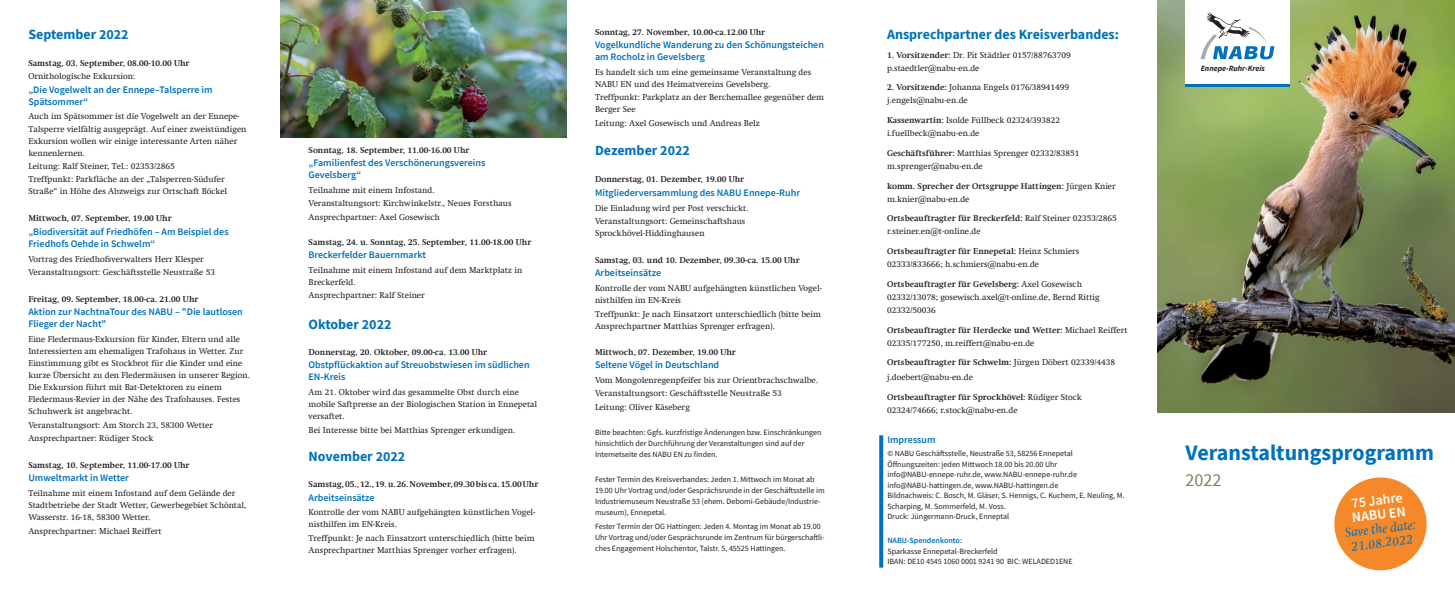
<style>
.page{position:relative;width:1455px;height:596px;background:#fff}
.page>*{position:absolute;margin:0;border:0;box-sizing:border-box;transform-origin:0 0}
.t1{font:700 22px "Source Sans Pro";color:#0072bc}
.t2{font:18px "Source Sans Pro";color:#827f64}
.t3{font:700 14px "Source Sans Pro";color:#0072bc}
.t4{font:600 14px/14px "Source Sans Pro";color:#fff}
.t5{font:italic 13px/14px "Swift Com";color:#0072bc;text-align:center}
.t6{font:600 10px/12px "Source Sans Pro";color:#0072bc}
.t7{font:8.6px/12px "Swift Com";color:#231f20}
.t8{font:700 8.6px/13px "Swift Com";color:#231f20}
.t9{font:8px/11px "Source Sans Pro";color:#231f20}
.t10{font:600 8px "Source Sans Pro";color:#0072bc}
.t11{font:italic 700 8px "Source Sans Pro";color:#231f20}
.s1{font-weight:700}
.s2{font-weight:400}
</style>
<div class="page">
<img style="left:1157px;top:0;width:297px;height:412px">
<div style="left:1185px;top:0;width:104px;height:87px;background:#fff"></div>
<svg style="left:1200px;top:13px;width:74px;height:46px"></svg>
<hr style="left:1185px;top:84px;width:104px;height:3px;background:#0072bc">
<img style="left:280px;top:0;width:286px;height:137px">
<svg style="left:879px;top:435px;width:4px;height:132px"></svg>
<svg style="left:1334px;top:477px;width:93px;height:94px"></svg>
<h3 class="t3" style="left:28px;top:25px;width:102px">September 2022</h3>
<p class="t8" style="left:28px;top:56px;width:163px">Samstag, 03. September, 08.00-10.00 Uhr</p>
<p class="t7" style="left:28px;top:70px;width:108px">Ornithologische Exkursion:</p>
<p class="t6" style="left:28px;top:83px;width:186px">„Die Vogelwelt an der Ennepe–Talsperre im<br>Spätsommer“</p>
<p class="t7" style="left:28px;top:110px;width:220px">Auch im Spätsommer ist die Vogelwelt an der Ennepe-Talsperre vielfältig ausgeprägt. Auf einer zweistündigen Exkursion wollen wir einige interessante Arten näher kennenlernen.</p>
<p class="t7" style="left:28px;top:159px;width:198px;line-height:13.4px">Leitung: Ralf Steiner, Tel.: 02353/2865<br>Treffpunkt: Parkfläche an der „Talsperren-Südufer</p>
<p class="t7" style="left:28px;top:185px;width:200px">Straße“ in Höhe des Abzweigs zur Ortschaft Böckel</p>
<p class="t8" style="left:28px;top:212px;width:145px">Mittwoch, 07. September, 19.00 Uhr</p>
<p class="t6" style="left:28px;top:225px;width:202px">„Biodiversität auf Friedhöfen – Am Beispiel des<br>Friedhofs Oehde in Schwelm“</p>
<p class="t7" style="left:28px;top:252px;width:188px;line-height:13.4px">Vortrag des Friedhofsverwalters Herr Klesper<br>Veranstaltungsort: Geschäftsstelle Neustraße 53</p>
<p class="t8" style="left:28px;top:292px;width:172px">Freitag, 09. September, 18.00-ca. 21.00 Uhr</p>
<p class="t6" style="left:28px;top:306px;width:216px">Aktion zur NachtnaTour des NABU – "Die lautlosen<br>Flieger der Nacht"</p>
<p class="t7" style="left:28px;top:333px;width:223px">Eine Fledermaus-Exkursion für Kinder, Eltern und alle Interessierten am ehemaligen Trafohaus in Wetter. Zur Einstimmung gibt es Stockbrot für die Kinder und eine kurze Übersicht zu den Fledermäusen in unserer Region.<br>Die Exkursion führt mit Bat-Detektoren zu einem Fledermaus-Revier in der Nähe des Trafohauses. Festes Schuhwerk ist angebracht.</p>
<p class="t7" style="left:28px;top:418px;width:186px;line-height:13.4px">Veranstaltungsort: Am Storch 23, 58300 Wetter<br>Ansprechpartner: Rüdiger Stock</p>
<p class="t8" style="left:28px;top:458px;width:163px">Samstag, 10. September, 11.00-17.00 Uhr</p>
<p class="t6" style="left:28px;top:471px;width:102px">Umweltmarkt in Wetter</p>
<p class="t7" style="left:28px;top:487px;width:220px">Teilnahme mit einem Infostand auf dem Gelände der<br>Stadtbetriebe der Stadt Wetter, Gewerbegebiet Schöntal,<br>Wasserstr. 16-18, 58300 Wetter.</p>
<p class="t7" style="left:28px;top:524px;width:135px">Ansprechpartner: Michael Reiffert</p>
<p class="t8" style="left:308px;top:143px;width:162px">Sonntag, 18. September, 11.00-16.00 Uhr</p>
<p class="t6" style="left:308px;top:156px;width:178px">„Familienfest des Verschönerungsvereins<br>Gevelsberg“</p>
<p class="t7" style="left:308px;top:183px;width:204px;line-height:13.4px">Teilnahme mit einem Infostand.<br>Veranstaltungsort: Kirchwinkelstr., Neues Forsthaus<br>Ansprechpartner: Axel Gosewisch</p>
<p class="t8" style="left:308px;top:235px;width:224px">Samstag, 24. u. Sonntag, 25. September, 11.00-18.00 Uhr</p>
<p class="t6" style="left:308px;top:248px;width:119px">Breckerfelder Bauernmarkt</p>
<p class="t7" style="left:308px;top:264px;width:215px">Teilnahme mit einem Infostand auf dem Marktplatz in<br>Breckerfeld.</p>
<p class="t7" style="left:308px;top:289px;width:118px">Ansprechpartner: Ralf Steiner</p>
<h3 class="t3" style="left:308px;top:314px;width:84px">Oktober 2022</h3>
<p class="t8" style="left:308px;top:345px;width:180px">Donnerstag, 20. Oktober, 09.00-ca. 13.00 Uhr</p>
<p class="t6" style="left:308px;top:358px;width:222px">Obstpflückaktion auf Streuobstwiesen im südlichen<br>EN-Kreis</p>
<p class="t7" style="left:308px;top:386px;width:230px">Am 21. Oktober wird das gesammelte Obst durch eine mobile Saftpresse an der Biologischen Station in Ennepetal versaftet.</p>
<p class="t7" style="left:308px;top:423px;width:208px">Bei Interesse bitte bei Matthias Sprenger erkundigen.</p>
<h3 class="t3" style="left:308px;top:447px;width:98px">November 2022</h3>
<p class="t8" style="left:308px;top:477px;width:231px">Samstag, 05., 12., 19. u. 26. November, 09.30 bis ca. 15.00 Uhr</p>
<p class="t6" style="left:308px;top:491px;width:68px">Arbeitseinsätze</p>
<p class="t7" style="left:308px;top:506px;width:228px">Kontrolle der vom NABU aufgehängten künstlichen Vogel&shy;nisthilfen im EN-Kreis.</p>
<p class="t7" style="left:308px;top:531px;width:227px">Treffpunkt: Je nach Einsatzort unterschiedlich (bitte beim<br>Ansprechpartner Matthias Sprenger vorher erfragen).</p>
<p class="t8" style="left:595px;top:25px;width:172px">Sonntag, 27. November, 10.00-ca.12.00 Uhr</p>
<p class="t6" style="left:595px;top:39px;width:230px">Vogelkundliche Wanderung zu den Schönungsteichen am Rocholz in Gevelsberg</p>
<p class="t7" style="left:595px;top:66px;width:218px">Es handelt sich um eine gemeinsame Veranstaltung des<br>NABU EN und des Heimatvereins Gevelsberg.</p>
<p class="t7" style="left:595px;top:91px;width:230px">Treffpunkt: Parkplatz an der Berchemallee gegenüber dem<br>Berger See</p>
<p class="t7" style="left:595px;top:117px;width:167px">Leitung: Axel Gosewisch und Andreas Belz</p>
<h3 class="t3" style="left:595px;top:141px;width:96px">Dezember 2022</h3>
<p class="t8" style="left:595px;top:173px;width:151px">Donnerstag, 01. Dezember, 19.00 Uhr</p>
<p class="t6" style="left:595px;top:186px;width:206px">Mitgliederversammlung des NABU Ennepe-Ruhr</p>
<p class="t7" style="left:595px;top:201px;width:155px;line-height:13.4px">Die Einladung wird per Post verschickt.<br>Veranstaltungsort: Gemeinschaftshaus</p>
<p class="t7" style="left:595px;top:227px;width:111px">Sprockhövel-Hiddinghausen</p>
<p class="t8" style="left:595px;top:253px;width:206px">Samstag, 03. und 10. Dezember, 09.30-ca. 15.00 Uhr</p>
<p class="t6" style="left:595px;top:267px;width:68px">Arbeitseinsätze</p>
<p class="t7" style="left:595px;top:282px;width:228px">Kontrolle der vom NABU aufgehängten künstlichen Vogel&shy;nisthilfen im EN-Kreis</p>
<p class="t7" style="left:595px;top:307px;width:227px">Treffpunkt: Je nach Einsatzort unterschiedlich (bitte beim<br>Ansprechpartner Matthias Sprenger erfragen).</p>
<p class="t8" style="left:595px;top:345px;width:142px">Mittwoch, 07. Dezember, 19.00 Uhr</p>
<p class="t6" style="left:595px;top:358px;width:126px">Seltene Vögel in Deutschland</p>
<p class="t7" style="left:595px;top:373px;width:225px;line-height:13.4px">Vom Mongolenregenpfeifer bis zur Orientbrachschwalbe.<br>Veranstaltungsort: Geschäftsstelle Neustraße 53<br>Leitung: Oliver Käseberg</p>
<p class="t9" style="left:595px;top:426px;width:228px">Bitte beachten: Ggfs. kurzfristige Änderungen bzw. Einschränkungen hinsichtlich der Durchführung der Veranstaltungen sind auf der<br>Internetseite des NABU EN zu finden.</p>
<p class="t9" style="left:595px;top:474px;width:231px">Fester Termin des Kreisverbandes: Jeden 1. Mittwoch im Monat ab 19.00 Uhr Vortrag und/oder Gesprächsrunde in der Geschäftsstelle im Industriemuseum Neustraße 53 (ehem. Debomi-Gebäude/Industrie&shy;museum), Ennepetal.</p>
<p class="t9" style="left:595px;top:520px;width:231px">Fester Termin der OG Hattingen: Jeden 4. Montag im Monat ab 19.00<br>Uhr Vortrag und/oder Gesprächsrunde im Zentrum für bürgerschaftli&shy;ches Engagement Holschentor, Talstr. 5, 45525 Hattingen.</p>
<h3 class="t3" style="left:887px;top:25px;width:233px">Ansprechpartner des Kreisverbandes:</h3>
<p class="t7" style="left:887px;top:48px;width:185px;line-height:13px"><span class="s1">1. Vorsitzender:</span> Dr. Pit Städtler 0157/88763709 p.staedtler@nabu-en.de</p>
<p class="t7" style="left:887px;top:81px;width:184px;line-height:13px"><span class="s1">2. Vorsitzende:</span> Johanna Engels 0176/38941499 j.engels@nabu-en.de</p>
<p class="t7" style="left:887px;top:114px;width:175px;line-height:13px"><span class="s1">Kassenwartin:</span> Isolde Füllbeck 02324/393822 i.fuellbeck@nabu-en.de</p>
<p class="t7" style="left:887px;top:146px;width:194px;line-height:13px"><span class="s1">Geschäftsführer:</span> Matthias Sprenger 02332/83851 m.sprenger@nabu-en.de</p>
<p class="t8" style="left:887px;top:179px;width:230px">komm. Sprecher der Ortsgruppe Hattingen: <span class="s2">Jürgen Knier m.knier@nabu-en.de</span></p>
<p class="t7" style="left:887px;top:212px;width:231px;line-height:13px"><span class="s1">Ortsbeauftragter für Breckerfeld:</span> Ralf Steiner 02353/2865 r.steiner.en@t-online.de</p>
<p class="t7" style="left:887px;top:244px;width:194px;line-height:13px"><span class="s1">Ortsbeauftragter für Ennepetal:</span> Heinz Schmiers<br>02333/833666; h.schmiers@nabu-en.de</p>
<p class="t7" style="left:887px;top:277px;width:214px;line-height:13px"><span class="s1">Ortsbeauftragter für Gevelsberg:</span> Axel Gosewisch<br>02332/13078; gosewisch.axel@t-online.de, Bernd Rittig<br>02332/50036</p>
<p class="t7" style="left:887px;top:323px;width:242px;line-height:13px"><span class="s1">Ortsbeauftragter für Herdecke und Wetter:</span> Michael Reiffert<br>02335/177250, m.reiffert@nabu-en.de</p>
<p class="t7" style="left:887px;top:355px;width:229px;line-height:14.4px"><span class="s1">Ortsbeauftragter für Schwelm:</span> Jürgen Döbert 02339/4438 j.doebert@nabu-en.de</p>
<p class="t7" style="left:887px;top:390px;width:196px;line-height:13px"><span class="s1">Ortsbeauftragter für Sprockhövel:</span> Rüdiger Stock<br>02324/74666; r.stock@nabu-en.de</p>
<p class="t6" style="left:887px;top:433px;width:50px">Impressum</p>
<p class="t9" style="left:887px;top:448px;width:239px;line-height:10.5px">© NABU Geschäftsstelle, Neustraße 53, 58256 Ennepetal Öffnungszeiten: jeden Mittwoch 18.00 bis 20.00 Uhr info@NABU-ennepe-ruhr.de, www.NABU-ennepe-ruhr.de info@NABU-hattingen.de, www.NABU-hattingen.de<br>Bildnachweis: C. Bosch, M. Gläser, S. Hennigs, C. Kuchem, E. Neuling, M.<br>Scharping, M. Sommerfeld, M. Voss.<br>Druck: Jüngermann-Druck, Enneptal</p>
<p class="t10" style="left:887px;top:535px;width:76px">NABU-Spendenkonto:</p>
<p class="t9" style="left:887px;top:545px;width:187px;line-height:10.5px">Sparkasse Ennepetal-Breckerfeld<br>IBAN: DE10 4545 1060 0001 9241 90 BIC: WELADED1ENE</p>
<p class="t11" style="left:1200px;top:63px;width:66px">Ennepe-Ruhr-Kreis</p>
<h1 class="t1" style="left:1185px;top:437px;width:250px">Veranstaltungsprogramm</h1>
<h2 class="t2" style="left:1185px;top:468px;width:37px">2022</h2>
<h3 class="t4" style="left:1349px;top:496px;width:56px;rotate:-7deg">75 Jahre<br>NABU EN</h3>
<h3 class="t5" style="left:1344px;top:525px;width:73px;rotate:-7deg">Save the date:<br>21.08.2022</h3>
</div>
